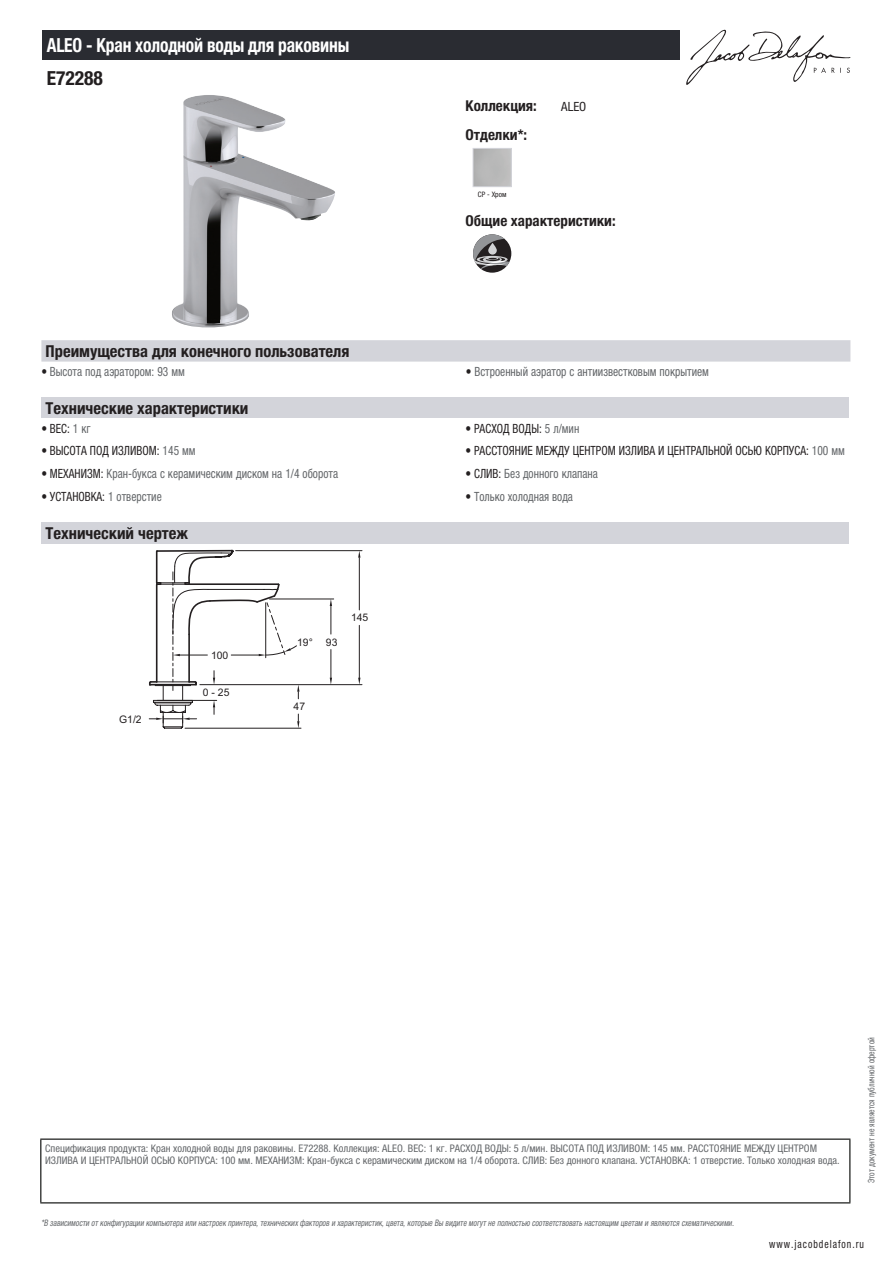
<style>
.page{position:relative;width:893px;height:1263px;background:#fff}
.page>*{position:absolute;margin:0;border:0;box-sizing:border-box;transform-origin:0 0}
.t1{font:700 condensed 19.5px "Helvetica Neue LTCYR";letter-spacing:-.01em;color:#fff;scale:.9 1}
.t2{font:700 condensed 19.5px "Helvetica Neue LTCYR";color:#231f20}
.t3{font:700 condensed 16.5px "Helvetica Neue LTCYR";color:#231f20}
.t4{font:700 condensed 15px "Helvetica Neue LTCYR";color:#231f20}
.t5{font:condensed 12.75px "Helvetica Neue LTCYR";color:#626568;scale:.9 1}
.t6{font:condensed 12.75px "Helvetica Neue LTCYR";color:#231f20;scale:.9 1}
.t7{font:condensed 12.75px "Helvetica Neue LTCYR";color:#231f20}
.t8{font:condensed 11.25px "Helvetica Neue LTCYR";letter-spacing:.1em;color:#231f20;scale:.87 1}
.t9{font:condensed 10.5px/12px "Helvetica Neue LTCYR";color:#626568}
.t10{font:10.35px "Arial";color:#231f20}
.t11{font:italic condensed 9px "Helvetica Neue LTCYR";color:#626568;scale:.87 1}
.t12{font:condensed 9px "Helvetica Neue LTCYR";color:#626568;scale:.87 1}
.t13{font:condensed 7.5px "Helvetica Neue LTCYR";color:#231f20}
.s1{color:#231f20}
.s2{color:#626568}
</style>
<div class="page">
<svg style="left:686px;top:30px;width:164px;height:55px"></svg>
<img style="left:172px;top:95px;width:163px;height:233px">
<div style="left:473px;top:148px;width:39px;height:39px;border:1px solid #d3d4da"></div>
<svg style="left:473px;top:234px;width:38px;height:39px"></svg>
<svg style="left:473px;top:234px;width:36px;height:35px"></svg>
<div style="left:41px;top:340px;width:809px;height:22px;background:#d3d4da"></div>
<div style="left:41px;top:397px;width:808px;height:21px;background:#d3d4da"></div>
<div style="left:41px;top:522px;width:808px;height:21px;background:#d3d4da"></div>
<hr style="left:269px;top:599px;width:65px;height:1px;background:#231f20">
<svg style="left:330px;top:599px;width:2px;height:35px"></svg>
<svg style="left:330px;top:649px;width:2px;height:35px"></svg>
<hr style="left:185px;top:728px;width:116px;height:1px;background:#231f20">
<hr style="left:236px;top:550px;width:126px;height:1px;background:#231f20">
<hr style="left:200px;top:684px;width:162px;height:1px;background:#231f20">
<hr style="left:359px;top:558px;width:1px;height:52px;background:#231f20">
<hr style="left:359px;top:625px;width:1px;height:53px;background:#231f20">
<svg style="left:358px;top:551px;width:2px;height:7px"></svg>
<svg style="left:358px;top:678px;width:2px;height:7px"></svg>
<svg style="left:148px;top:550px;width:151px;height:178px"></svg>
<div style="left:43px;top:30px;width:637px;height:30px;background:#2a2c32"></div>
<hr style="left:40px;top:1138px;width:810px;height:2px;background:#040503">
<hr style="left:40px;top:1140px;width:1px;height:62px;background:#040503">
<hr style="left:849px;top:1140px;width:1px;height:62px;background:#040503">
<hr style="left:40px;top:1202px;width:810px;height:1px;background:#040503">
<h1 class="t1" style="left:47px;top:34px;width:338px">ALEO - Кран холодной воды для раковины</h1>
<h1 class="t2" style="left:47px;top:67px;width:58px">E72288</h1>
<h3 class="t4" style="left:466px;top:97px;width:73px">Коллекция:</h3>
<p class="t7" style="left:561px;top:99px;width:27px">ALEO</p>
<h3 class="t4" style="left:466px;top:126px;width:63px">Отделки*:</h3>
<p class="t13" style="left:478px;top:190px;width:30px">CP - Хром</p>
<h3 class="t4" style="left:466px;top:212px;width:152px">Общие характеристики:</h3>
<h2 class="t3" style="left:46px;top:342px;width:305px">Преимущества для конечного пользователя</h2>
<p class="t5" style="left:41px;top:364px;width:161px"><span class="s1">•</span> Высота под аэратором: 93 мм</p>
<p class="t5" style="left:466px;top:364px;width:272px"><span class="s1">•</span> Встроенный аэратор с антиизвестковым покрытием</p>
<h2 class="t3" style="left:46px;top:399px;width:204px">Технические характеристики</h2>
<p class="t6" style="left:41px;top:421px;width:56px">• ВЕС: <span class="s2">1 кг</span></p>
<p class="t6" style="left:466px;top:421px;width:128px">• РАСХОД ВОДЫ: <span class="s2">5 л/мин</span></p>
<p class="t6" style="left:41px;top:444px;width:173px">• ВЫСОТА ПОД ИЗЛИВОМ: <span class="s2">145 мм</span></p>
<p class="t6" style="left:466px;top:444px;width:423px">• РАССТОЯНИЕ МЕЖДУ ЦЕНТРОМ ИЗЛИВА И ЦЕНТРАЛЬНОЙ ОСЬЮ КОРПУСА: <span class="s2">100 мм</span></p>
<p class="t5" style="left:41px;top:466px;width:331px"><span class="s1">• МЕХАНИЗМ:</span> Кран-букса с керамическим диском на 1/4 оборота</p>
<p class="t5" style="left:466px;top:466px;width:149px"><span class="s1">• СЛИВ:</span> Без донного клапана</p>
<p class="t6" style="left:41px;top:489px;width:135px">• УСТАНОВКА: <span class="s2">1 отверстие</span></p>
<p class="t5" style="left:466px;top:489px;width:121px"><span class="s1">•</span> Только холодная вода</p>
<h2 class="t3" style="left:46px;top:524px;width:144px">Технический чертеж</h2>
<p class="t10" style="left:119px;top:712px;width:24px">G1/2</p>
<p class="t10" style="left:211px;top:648px;width:19px">100</p>
<p class="t10" style="left:203px;top:686px;width:28px">0 - 25</p>
<p class="t10" style="left:297px;top:635px;width:17px">19°</p>
<p class="t10" style="left:326px;top:635px;width:13px">93</p>
<p class="t10" style="left:351px;top:611px;width:19px">145</p>
<p class="t10" style="left:294px;top:700px;width:13px">47</p>
<p class="t9" style="left:45px;top:1142px;width:796px">Спецификация продукта: Кран холодной воды для раковины. E72288. Коллекция: ALEO. ВЕС: 1 кг. РАСХОД ВОДЫ: 5 л/мин. ВЫСОТА ПОД ИЗЛИВОМ: 145 мм. РАССТОЯНИЕ МЕЖДУ ЦЕНТРОМ<br>ИЗЛИВА И ЦЕНТРАЛЬНОЙ ОСЬЮ КОРПУСА: 100 мм. МЕХАНИЗМ: Кран-букса с керамическим диском на 1/4 оборота. СЛИВ: Без донного клапана. УСТАНОВКА: 1 отверстие. Только холодная вода.</p>
<p class="t11" style="left:41px;top:1218px;width:800px">*В зависимости отконфигурации компьютера или настроек принтера,техническихфакторов и характеристик,цвета,которые Вы видите могутне полностью соответствоватьнастоящим цветам и являются схематическими.</p>
<p class="t12" style="left:866px;top:1183px;width:169px;rotate:-90deg">Этот документ не является публичной офертой</p>
<p class="t8" style="left:769px;top:1237px;width:110px">www.jacobdelafon.ru</p>
</div>
